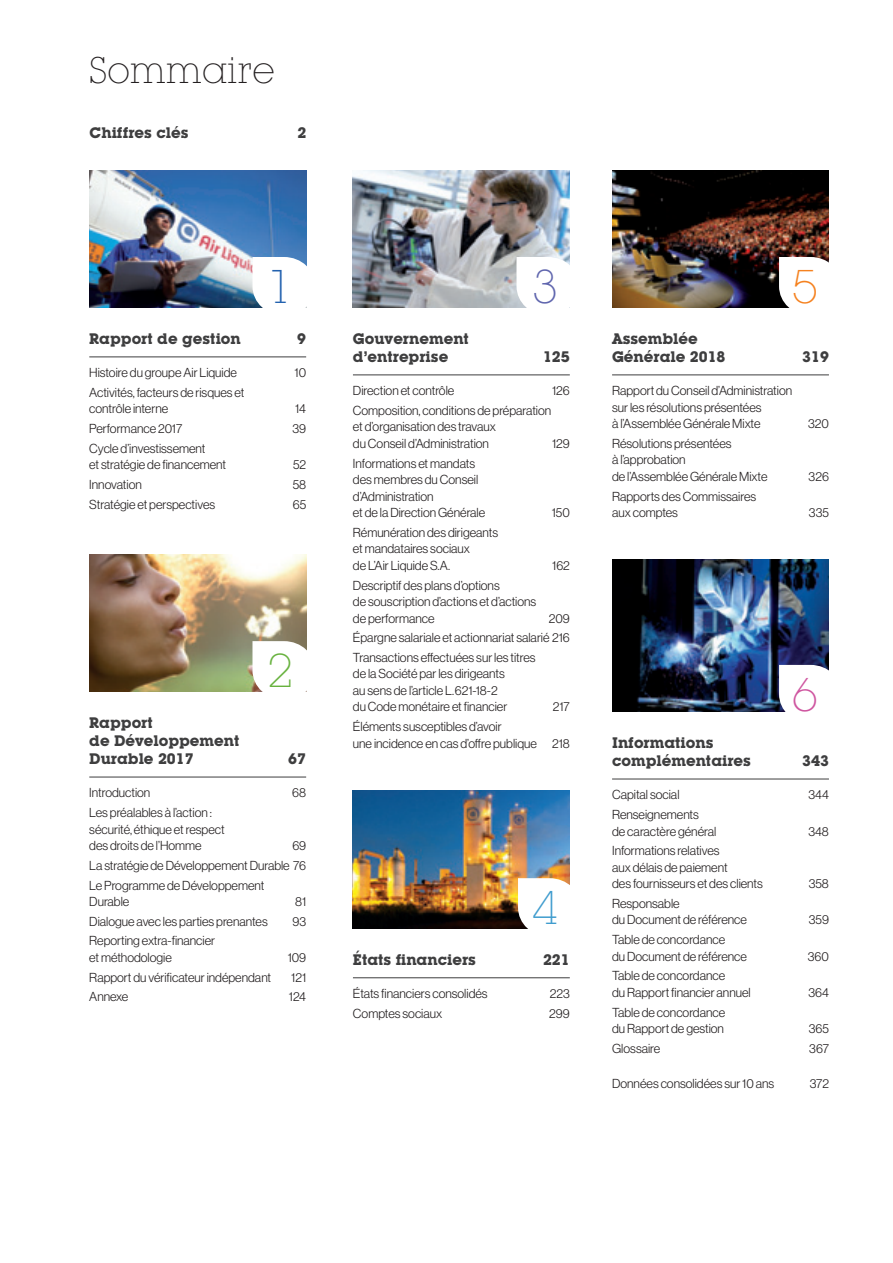
<style>
.page{position:relative;width:893px;height:1263px;background:#fff}
.page>*{position:absolute;margin:0;border:0;box-sizing:border-box;transform-origin:0 0}
.t1{font:300 46.5px "Lubalin Graph IT Cby BT Xtra";color:#2362af}
.t2{font:300 46.5px "Lubalin Graph IT Cby BT Xtra";color:#6066ae}
.t3{font:300 46.5px "Lubalin Graph IT Cby BT Xtra";color:#f58220}
.t4{font:300 46.5px "Lubalin Graph IT Cby BT Xtra";color:#68b23f}
.t5{font:300 46.5px "Lubalin Graph IT Cby BT Xtra";color:#3f9cce}
.t6{font:300 46.5px "Lubalin Graph IT Cby BT Xtra";color:#cf56a0}
.t7{font:300 36.3px "Lubalin Graph IT Cby BT Xtra";color:#231f20}
.t8{font:700 15px/18px "Lubalin Graph IT Cby BT";color:#3e3e3f}
.t9{font:12.75px/16.5px "N Haas Grotesk DS Pro 45 Lt";color:#231f20}
</style>
<div class="page">
<img style="left:353px;top:791px;width:217px;height:137px">
<svg style="left:518px;top:878px;width:52px;height:51px"></svg>
<img style="left:612px;top:560px;width:217px;height:152px">
<svg style="left:779px;top:665px;width:50px;height:47px"></svg>
<img style="left:612px;top:170px;width:217px;height:138px">
<svg style="left:779px;top:257px;width:50px;height:51px"></svg>
<img style="left:353px;top:170px;width:217px;height:138px">
<svg style="left:516px;top:257px;width:54px;height:51px"></svg>
<img style="left:89px;top:554px;width:217px;height:138px">
<svg style="left:252px;top:641px;width:55px;height:51px"></svg>
<img style="left:89px;top:170px;width:217px;height:138px">
<svg style="left:252px;top:257px;width:55px;height:51px"></svg>
<hr style="left:89px;top:356px;width:217px;height:1px;background:#3e3e3f">
<hr style="left:89px;top:777px;width:217px;height:1px;background:#3e3e3f">
<hr style="left:353px;top:374px;width:217px;height:1px;background:#3e3e3f">
<hr style="left:353px;top:977px;width:217px;height:1px;background:#3e3e3f">
<hr style="left:612px;top:374px;width:217px;height:1px;background:#3e3e3f">
<hr style="left:612px;top:779px;width:217px;height:1px;background:#3e3e3f">
<h2 class="t7" style="left:90px;top:57px;width:187px">Sommaire</h2>
<p class="t8" style="left:90px;top:125px;width:100px">Chiffres clés</p>
<p class="t8" style="left:298px;top:125px;width:10px">2</p>
<h1 class="t1" style="left:267px;top:269px;width:28px">1</h1>
<h1 class="t2" style="left:532px;top:269px;width:28px">3</h1>
<h1 class="t3" style="left:792px;top:269px;width:28px">5</h1>
<p class="t8" style="left:89px;top:331px;width:153px">Rapport de gestion</p>
<p class="t8" style="left:297px;top:331px;width:10px">9</p>
<p class="t9" style="left:89px;top:366px;width:149px">Histoire du groupe Air Liquide</p>
<p class="t9" style="left:295px;top:366px;width:13px">10</p>
<p class="t9" style="left:89px;top:385px;width:157px">Activités, facteurs de risques et contrôle interne</p>
<p class="t9" style="left:295px;top:402px;width:13px">14</p>
<p class="t9" style="left:89px;top:421px;width:95px">Performance 2017</p>
<p class="t9" style="left:292px;top:421px;width:15px">39</p>
<p class="t9" style="left:89px;top:441px;width:138px">Cycle d’investissement<br>et stratégie de financement</p>
<p class="t9" style="left:293px;top:458px;width:15px">52</p>
<p class="t9" style="left:89px;top:477px;width:54px">Innovation</p>
<p class="t9" style="left:293px;top:477px;width:15px">58</p>
<p class="t9" style="left:89px;top:497px;width:127px">Stratégie et perspectives</p>
<p class="t9" style="left:293px;top:497px;width:15px">65</p>
<p class="t8" style="left:89px;top:715px;width:152px">Rapport<br>de Développement<br>Durable 2017</p>
<h1 class="t4" style="left:267px;top:653px;width:28px">2</h1>
<p class="t8" style="left:288px;top:751px;width:19px">67</p>
<p class="t9" style="left:89px;top:786px;width:63px">Introduction</p>
<p class="t9" style="left:292px;top:786px;width:15px">68</p>
<p class="t9" style="left:89px;top:805px;width:137px">Les préalables à l’action : sécurité, éthique et respect des droits de l’Homme</p>
<p class="t9" style="left:89px;top:837px;width:218px;line-height:19.6px;text-align:justify;text-indent:203px">69<br>La stratégie de Développement Durable 76<br>Le Programme de Développement</p>
<p class="t9" style="left:89px;top:894px;width:42px">Durable</p>
<p class="t9" style="left:295px;top:894px;width:12px">81</p>
<p class="t9" style="left:89px;top:914px;width:180px">Dialogue avec les parties prenantes</p>
<p class="t9" style="left:292px;top:914px;width:15px">93</p>
<p class="t9" style="left:89px;top:934px;width:127px">Reporting extra-financier et méthodologie</p>
<p class="t9" style="left:288px;top:950px;width:20px">109</p>
<p class="t9" style="left:89px;top:970px;width:183px">Rapport du vérificateur indépendant</p>
<p class="t9" style="left:291px;top:970px;width:16px">121</p>
<p class="t9" style="left:89px;top:989px;width:41px">Annexe</p>
<p class="t9" style="left:289px;top:989px;width:19px">124</p>
<p class="t8" style="left:353px;top:331px;width:118px">Gouvernement d’entreprise</p>
<p class="t8" style="left:543px;top:349px;width:28px">125</p>
<p class="t9" style="left:353px;top:384px;width:103px">Direction et contrôle</p>
<p class="t9" style="left:552px;top:384px;width:19px">126</p>
<p class="t9" style="left:353px;top:403px;width:200px">Composition, conditions de préparation et d’organisation des travaux<br>du Conseil d’Administration</p>
<p class="t9" style="left:552px;top:436px;width:19px">129</p>
<p class="t9" style="left:353px;top:456px;width:134px">Informations et mandats des membres du Conseil d’Administration<br>et de la Direction Générale</p>
<p class="t9" style="left:353px;top:525px;width:147px">Rémunération des dirigeants et mandataires sociaux<br>de L’Air Liquide S.A.</p>
<p class="t9" style="left:552px;top:505px;width:20px">150</p>
<p class="t9" style="left:552px;top:558px;width:19px">162</p>
<p class="t9" style="left:353px;top:578px;width:185px">Descriptif des plans d’options<br>de souscription d’actions et d’actions de performance</p>
<p class="t9" style="left:353px;top:609px;width:218px;line-height:19.6px;text-align:justify;text-indent:196px">209<br>Épargne salariale et actionnariat salarié 216<br>Transactions effectuées sur les titres</p>
<p class="t9" style="left:353px;top:667px;width:156px">de la Société par les dirigeants au sens de l’article L. 621-18-2 du Code monétaire et financier</p>
<p class="t9" style="left:553px;top:700px;width:19px">217</p>
<p class="t9" style="left:353px;top:719px;width:218px">Éléments susceptibles d’avoir<br>une incidence en cas d’offre publique 218</p>
<h1 class="t5" style="left:532px;top:891px;width:28px">4</h1>
<p class="t8" style="left:353px;top:952px;width:125px">États financiers</p>
<p class="t8" style="left:543px;top:952px;width:28px">221</p>
<p class="t9" style="left:353px;top:986px;width:136px">États financiers consolidés</p>
<p class="t9" style="left:550px;top:986px;width:22px">223</p>
<p class="t9" style="left:353px;top:1006px;width:91px">Comptes sociaux</p>
<p class="t9" style="left:549px;top:1006px;width:22px">299</p>
<p class="t8" style="left:612px;top:331px;width:115px">Assemblée<br>Générale 2018</p>
<p class="t9" style="left:612px;top:384px;width:182px">Rapport du Conseil d’Administration sur les résolutions présentées<br>à l’Assemblée Générale Mixte</p>
<p class="t9" style="left:612px;top:436px;width:157px">Résolutions présentées<br>à l’approbation<br>de l’Assemblée Générale Mixte</p>
<p class="t9" style="left:612px;top:489px;width:146px">Rapports des Commissaires aux comptes</p>
<p class="t8" style="left:802px;top:349px;width:28px">319</p>
<p class="t9" style="left:808px;top:417px;width:22px">320</p>
<p class="t9" style="left:809px;top:469px;width:22px">326</p>
<p class="t9" style="left:809px;top:505px;width:22px">335</p>
<p class="t8" style="left:612px;top:735px;width:140px">Informations complémentaires</p>
<h1 class="t6" style="left:792px;top:677px;width:28px">6</h1>
<p class="t8" style="left:802px;top:753px;width:28px">343</p>
<p class="t9" style="left:612px;top:788px;width:69px">Capital social</p>
<p class="t9" style="left:808px;top:788px;width:22px">344</p>
<p class="t9" style="left:612px;top:807px;width:106px">Renseignements<br>de caractère général</p>
<p class="t9" style="left:808px;top:824px;width:22px">348</p>
<p class="t9" style="left:612px;top:843px;width:152px">Informations relatives<br>aux délais de paiement<br>des fournisseurs et des clients</p>
<p class="t9" style="left:612px;top:896px;width:136px">Responsable<br>du Document de référence</p>
<p class="t9" style="left:612px;top:932px;width:136px">Table de concordance<br>du Document de référence</p>
<p class="t9" style="left:612px;top:969px;width:140px">Table de concordance<br>du Rapport financier annuel</p>
<p class="t9" style="left:612px;top:1005px;width:115px">Table de concordance du Rapport de gestion</p>
<p class="t9" style="left:809px;top:876px;width:22px">358</p>
<p class="t9" style="left:809px;top:913px;width:22px">359</p>
<p class="t9" style="left:808px;top:949px;width:23px">360</p>
<p class="t9" style="left:808px;top:985px;width:22px">364</p>
<p class="t9" style="left:809px;top:1021px;width:22px">365</p>
<p class="t9" style="left:612px;top:1041px;width:50px">Glossaire</p>
<p class="t9" style="left:809px;top:1041px;width:21px">367</p>
<p class="t9" style="left:612px;top:1077px;width:164px">Données consolidées sur 10 ans</p>
<p class="t9" style="left:810px;top:1077px;width:21px">372</p>
</div>
